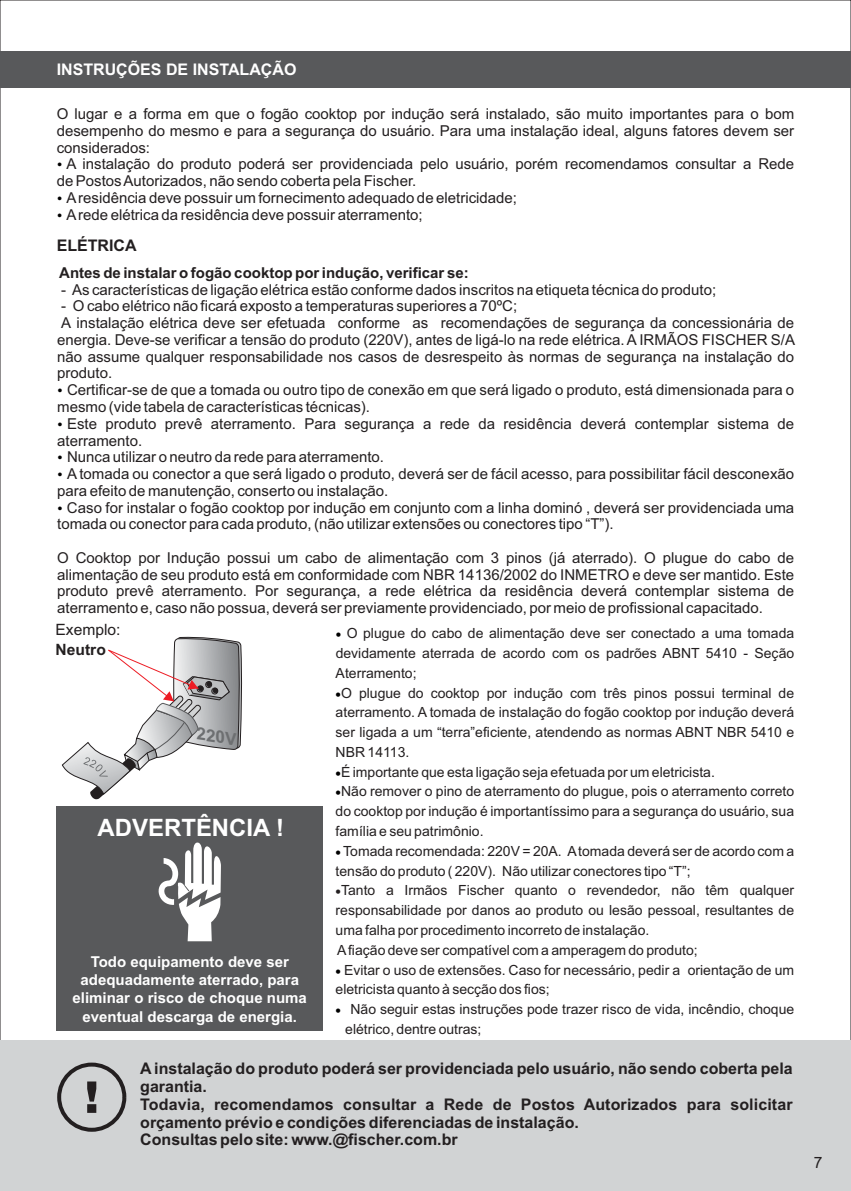
<style>
.page{position:relative;width:851px;height:1191px;background:#fff}
.page>*{position:absolute;margin:0;border:0;box-sizing:border-box;transform-origin:0 0}
.t1{font:700 24px "Arial";color:#fff}
.t2{font:italic 700 17px "Arial";color:#6d6f71}
.t3{font:700 16px/17.8px "Arial";color:#231f20}
.t4{font:700 16px "Arial";color:#fff}
.t5{font:15.6px "Arial";color:#231f20}
.t6{font:700 15.6px "Arial";color:#231f20}
.t7{font:15px/16.8px "Arial";color:#231f20;text-align:justify}
.t8{font:700 15px/18.4px "Arial";color:#fff;text-align:center}
.t9{font:700 15px "Arial";color:#231f20}
.t10{font:14px/19.8px "Arial";color:#231f20}
.s1{color:#000}
</style>
<div class="page">
<div style="left:0;top:51px;width:850px;height:36px;background:#58595b"></div>
<div style="left:57px;top:806px;width:266px;height:224px;background:#58595b"></div>
<svg style="left:158px;top:842px;width:63px;height:99px"></svg>
<svg style="left:62px;top:637px;width:180px;height:163px"></svg>
<div style="left:0;top:1040px;width:850px;height:151px;background:#d1d3d4"></div>
<div style="left:57px;top:1062px;width:69px;height:69px;border:4px solid #231f20;border-radius:50%"></div>
<svg style="left:87px;top:1081px;width:9px;height:31px"></svg>
<p class="t4" style="left:57px;top:64px;width:241px">INSTRUÇÕES DE INSTALAÇÃO</p>
<p class="t7" style="left:57px;top:107px;width:739px">O lugar e a forma em que o fogão cooktop por indução será instalado, são muito importantes para o bom desempenho do mesmo e para a segurança do usuário. Para uma instalação ideal, alguns fatores devem ser considerados:</p>
<p class="t7" style="left:66px;top:157px;width:729px">A instalação do produto poderá ser providenciada pelo usuário, porém recomendamos consultar a Rede</p>
<p class="t7" style="left:57px;top:174px;width:361px">de Postos Autorizados, não sendo coberta pela Fischer.</p>
<p class="t7" style="left:66px;top:190px;width:452px">Aresidência deve possuir um fornecimento adequado de eletricidade;</p>
<p class="t7" style="left:66px;top:207px;width:358px">Arede elétrica da residência deve possuir aterramento;</p>
<p class="t3" style="left:57px;top:238px;width:81px">ELÉTRICA</p>
<p class="t9" style="left:59px;top:267px;width:411px">Antes de instalar o fogão cooktop por indução, verificar se:</p>
<p class="t7" style="left:61px;top:282px;width:656px">- As características de ligação elétrica estão conforme dados inscritos na etiqueta técnica do produto;</p>
<p class="t7" style="left:57px;top:299px;width:739px;text-align:left">- O cabo elétrico não ficará exposto a temperaturas superiores a 70ºC;<br>A instalação elétrica deve ser efetuada conforme as recomendações de segurança da concessionária de energia. Deve-se verificar a tensão do produto (220V), antes de ligá-lo na rede elétrica. A IRMÃOS FISCHER S/A não assume qualquer responsabilidade nos casos de desrespeito às normas de segurança na instalação do produto.</p>
<p class="t7" style="left:57px;top:383px;width:738px;text-indent:10px">Certificar-se de que a tomada ou outro tipo de conexão em que será ligado o produto, está dimensionada para o mesmo (vide tabela de características técnicas).</p>
<p class="t7" style="left:67px;top:416px;width:728px">Este produto prevê aterramento. Para segurança a rede da residência deverá contemplar sistema de</p>
<p class="t7" style="left:57px;top:433px;width:87px">aterramento.</p>
<p class="t7" style="left:67px;top:450px;width:318px">Nunca utilizar o neutro da rede para aterramento.</p>
<p class="t7" style="left:67px;top:467px;width:728px">A tomada ou conector a que será ligado o produto, deverá ser de fácil acesso, para possibilitar fácil desconexão</p>
<p class="t7" style="left:57px;top:483px;width:333px">para efeito de manutenção, conserto ou instalação.</p>
<p class="t7" style="left:67px;top:500px;width:728px">Caso for instalar o fogão cooktop por indução em conjunto com a linha dominó , deverá ser providenciada uma</p>
<p class="t7" style="left:57px;top:517px;width:558px">tomada ou conector para cada produto, (não utilizar extensões ou conectores tipo “T”).</p>
<p class="t7" style="left:57px;top:550px;width:738px">O Cooktop por Indução possui um cabo de alimentação com 3 pinos (já aterrado). O plugue do cabo de alimentação de seu produto está em conformidade com NBR 14136/2002 do INMETRO e deve ser mantido. Este produto prevê aterramento. Por segurança, a rede elétrica da residência deverá contemplar sistema de aterramento e, caso não possua, deverá ser previamente providenciado, por meio de profissional capacitado.</p>
<p class="t5" style="left:55px;top:623px;width:67px">Exemplo:</p>
<p class="t10" style="left:335px;top:624px;width:460px;text-align:justify"><span class="s1">•</span> O plugue do cabo de alimentação deve ser conectado a uma tomada devidamente aterrada de acordo com os padrões ABNT 5410 - Seção Aterramento;</p>
<p class="t10" style="left:335px;top:684px;width:460px;text-align:justify"><span class="s1">•</span>O plugue do cooktop por indução com três pinos possui terminal de aterramento. A tomada de instalação do fogão cooktop por indução deverá ser ligada a um “terra”eficiente, atendendo as normas ABNT NBR 5410 e NBR 14113.</p>
<p class="t10" style="left:335px;top:763px;width:381px"><span class="s1">•</span>É importante que esta ligação seja efetuada por um eletricista.</p>
<p class="t10" style="left:335px;top:783px;width:460px;text-align:justify"><span class="s1">•</span>Não remover o pino de aterramento do plugue, pois o aterramento correto do cooktop por indução é importantíssimo para a segurança do usuário, sua família e seu patrimônio.</p>
<p class="t10" style="left:335px;top:842px;width:460px"><span class="s1">•</span> Tomada recomendada: 220V = 20A. Atomada deverá ser de acordo com a tensão do produto ( 220V). Não utilizar conectores tipo “T”;</p>
<p class="t10" style="left:335px;top:882px;width:460px">•Tanto a Irmãos Fischer quanto o revendedor, não têm qualquer responsabilidade por danos ao produto ou lesão pessoal, resultantes de uma falha por procedimento incorreto de instalação.<br>Afiação deve ser compatível com a amperagem do produto;</p>
<p class="t10" style="left:335px;top:961px;width:460px"><span class="s1">•</span> Evitar o uso de extensões. Caso for necessário, pedir a orientação de um eletricista quanto à secção dos fios;</p>
<p class="t10" style="left:345px;top:1000px;width:450px;text-indent:-10px"><span class="s1">•</span> Não seguir estas instruções pode trazer risco de vida, incêndio, choque elétrico, dentre outras;</p>
<p class="t6" style="left:56px;top:644px;width:52px">Neutro</p>
<p class="t2" style="left:198px;top:727px;width:42px;rotate:8deg">220V</p>
<h1 class="t1" style="left:98px;top:818px;width:188px">ADVERTÊNCIA !</h1>
<p class="t8" style="left:73px;top:953px;width:236px">Todo equipamento deve ser adequadamente aterrado, para eliminar o risco de choque numa eventual descarga de energia.</p>
<p class="t3" style="left:140px;top:1061px;width:654px">A instalação do produto poderá ser providenciada pelo usuário, não sendo coberta pela garantia.<br>Todavia, recomendamos consultar a Rede de Postos Autorizados para solicitar orçamento prévio e condições diferenciadas de instalação.<br>Consultas pelo site: www.@fischer.com.br</p>
<p class="t5" style="left:813px;top:1156px;width:10px">7</p>
</div>
